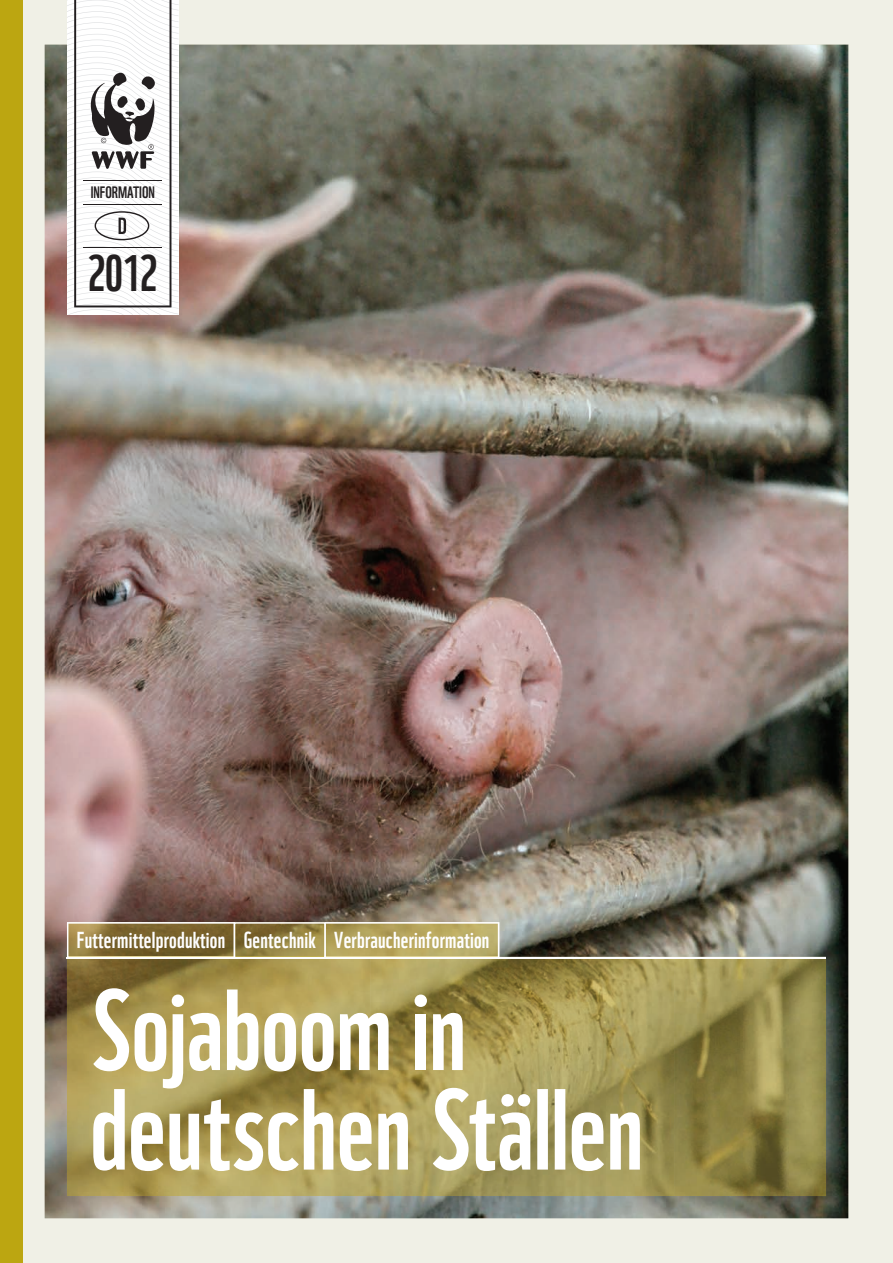
<style>
.page{position:relative;width:893px;height:1263px;background:#fff}
.page>*{position:absolute;margin:0;border:0;box-sizing:border-box;transform-origin:0 0}
.t1{font:49.95px "WWF";color:#231f20}
.t2{font:22.5px "WWF";letter-spacing:.01em;color:#fff}
.t3{font:16.05px "WWF";color:#231f20}
</style>
<div class="page">
<div style="left:22px;top:0;width:871px;height:1263px;background:#f0f0e6"></div>
<div style="left:0;top:0;width:22px;height:1263px;background:#bca611"></div>
<img style="left:45px;top:45px;width:803px;height:1173px">
<svg style="left:67px;top:0;width:112px;height:315px"></svg>
<img style="left:67px;top:958px;width:759px;height:238px">
<hr style="left:67px;top:957px;width:759px;height:1px;background:#fff">
<img style="left:237px;top:925px;width:86px;height:30px">
<svg style="left:67px;top:922px;width:167px;height:35px;background:#89743f"></svg>
<svg style="left:326px;top:922px;width:173px;height:35px;background:#bbac69"></svg>
<div style="left:234px;top:922px;width:92px;height:36px;border:2px solid #fff"></div>
<svg style="left:340px;top:1013px;width:49px;height:57px"></svg>
<div style="left:415px;top:1014px;width:11px;height:56px;background:#fff"></div>
<div style="left:415px;top:994px;width:12px;height:13px;background:#fff;border-radius:50%"></div>
<svg style="left:433px;top:1013px;width:30px;height:57px"></svg>
<svg style="left:93px;top:988px;width:241px;height:183px"></svg>
<svg style="left:340px;top:1112px;width:32px;height:59px"></svg>
<svg style="left:378px;top:1112px;width:30px;height:57px"></svg>
<svg style="left:433px;top:1088px;width:207px;height:83px"></svg>
<p class="t3" style="left:91px;top:180px;width:66px">INFORMATION</p>
<h1 class="t1" style="left:88px;top:234px;width:72px">2012</h1>
<p class="t2" style="left:77px;top:923px;width:414px">Futtermittelproduktion Gentechnik Verbraucherinformation</p>
</div>
